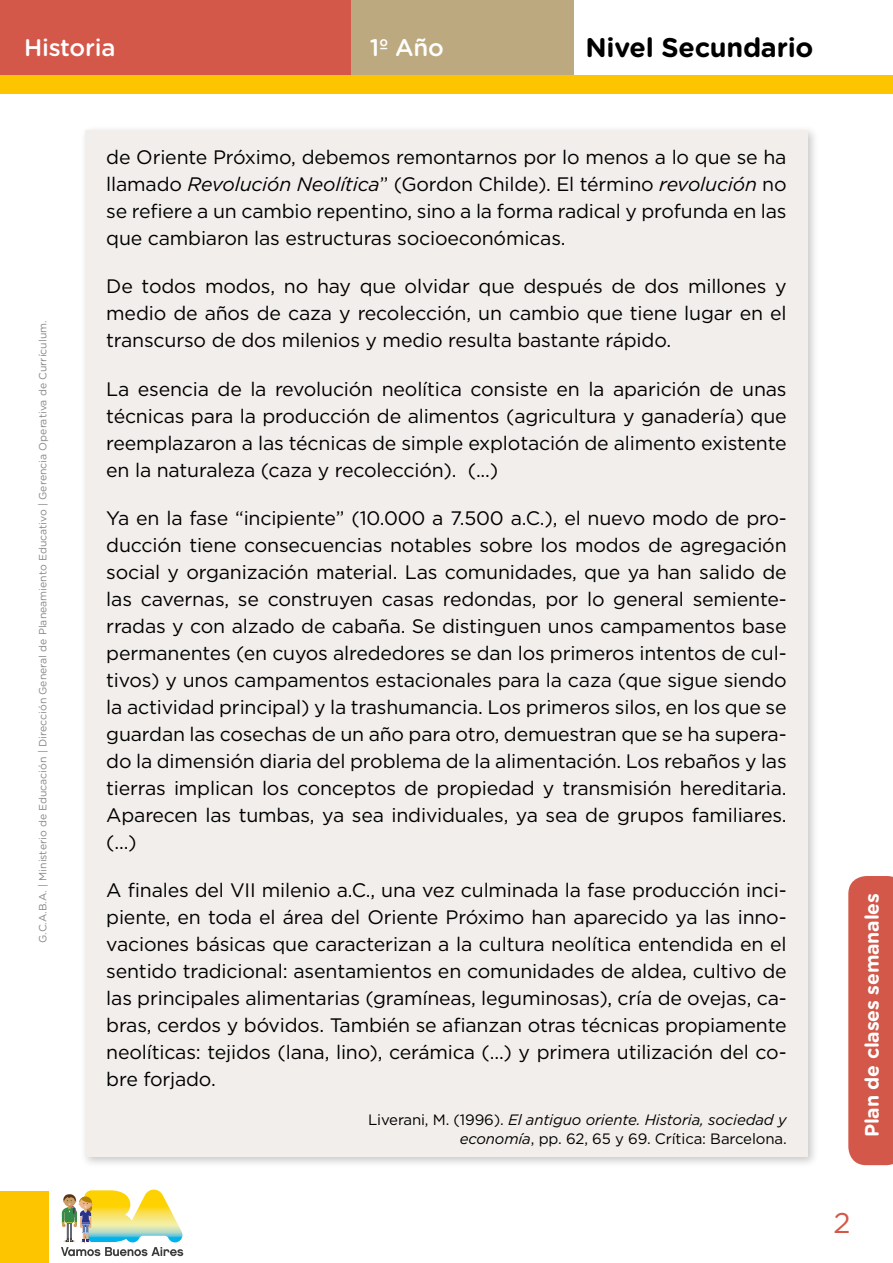
<style>
.page{position:relative;width:893px;height:1263px;background:#fff}
.page>*{position:absolute;margin:0;border:0;box-sizing:border-box;transform-origin:0 0}
.t1{font:28.5px "Gotham";color:#d3584a}
.t2{font:700 27px "Gotham Rounded";letter-spacing:-.01em;color:#000}
.t3{font:500 24px "Gotham Rounded";letter-spacing:-.01em;color:#fff}
.t4{font:19.5px/27px "Gotham";letter-spacing:-.01em;color:#000;text-align:justify}
.t5{font:700 19.5px "Gotham Rounded";letter-spacing:-.01em;color:#fff}
.t6{font:15px/18px "Gotham";letter-spacing:-.01em;color:#000;text-align:right}
.t7{font:10.5px "Gotham Rounded";color:#878787}
.s1{font-style:italic}
</style>
<div class="page">
<div style="left:0;top:1191px;width:48px;height:72px;background:#fdc500"></div>
<svg style="left:61px;top:1189px;width:122px;height:67px"></svg>
<div style="left:0;top:0;width:351px;height:78px;background:#d3584a"></div>
<div style="left:351px;top:0;width:223px;height:78px;background:#bca980"></div>
<div style="left:0;top:75px;width:893px;height:19px;background:#fdc500"></div>
<svg style="left:848px;top:876px;width:45px;height:289px;background:#d45d50"></svg>
<div style="left:80px;top:125px;width:739px;height:1043px;background:#000;opacity:.22"></div>
<div style="left:85px;top:130px;width:723px;height:1027px;background:#f2eeeb"></div>
<p class="t3" style="left:24px;top:31px;width:93px">Historia</p>
<p class="t3" style="left:370px;top:31px;width:76px">1º Año</p>
<h2 class="t2" style="left:585px;top:28px;width:230px">Nivel Secundario</h2>
<p class="t7" style="left:36px;top:943px;width:624px;rotate:-90deg">G.C.A.B.A. | Ministerio de Educación | Dirección General de Planeamiento Educativo | Gerencia Operativa de Currículum.</p>
<p class="t4" style="left:106px;top:143px;width:682px">de Oriente Próximo, debemos remontarnos por lo menos a lo que se ha llamado <span class="s1">Revolución Neolítica</span>” (Gordon Childe). El término <span class="s1">revolución</span> no se refiere a un cambio repentino, sino a la forma radical y profunda en las que cambiaron las estructuras socioeconómicas.</p>
<p class="t4" style="left:106px;top:273px;width:682px">De todos modos, no hay que olvidar que después de dos millones y medio de años de caza y recolección, un cambio que tiene lugar en el transcurso de dos milenios y medio resulta bastante rápido.</p>
<p class="t4" style="left:106px;top:375px;width:682px">La esencia de la revolución neolítica consiste en la aparición de unas técnicas para la producción de alimentos (agricultura y ganadería) que reemplazaron a las técnicas de simple explotación de alimento existente en la naturaleza (caza y recolección). (...)</p>
<p class="t4" style="left:106px;top:504px;width:682px">Ya en la fase “incipiente” (10.000 a 7.500 a.C.), el nuevo modo de pro&shy;ducción tiene consecuencias notables sobre los modos de agregación social y organización material. Las comunidades, que ya han salido de las cavernas, se construyen casas redondas, por lo general semiente&shy;rradas y con alzado de cabaña. Se distinguen unos campamentos base permanentes (en cuyos alrededores se dan los primeros intentos de cul&shy;tivos) y unos campamentos estacionales para la caza (que sigue siendo la actividad principal) y la trashumancia. Los primeros silos, en los que se guardan las cosechas de un año para otro, demuestran que se ha supera&shy;do la dimensión diaria del problema de la alimentación. Los rebaños y las tierras implican los conceptos de propiedad y transmisión hereditaria.<br>Aparecen las tumbas, ya sea individuales, ya sea de grupos familiares. (...)</p>
<p class="t4" style="left:106px;top:876px;width:682px">A finales del VII milenio a.C., una vez culminada la fase producción inci&shy;piente, en toda el área del Oriente Próximo han aparecido ya las inno&shy;vaciones básicas que caracterizan a la cultura neolítica entendida en el sentido tradicional: asentamientos en comunidades de aldea, cultivo de las principales alimentarias (gramíneas, leguminosas), cría de ovejas, ca&shy;bras, cerdos y bóvidos. También se afianzan otras técnicas propiamente neolíticas: tejidos (lana, lino), cerámica (...) y primera utilización del co&shy;bre forjado.</p>
<p class="t6" style="left:368px;top:1111px;width:420px">Liverani, M. (1996). <span class="s1">El antiguo oriente. Historia, sociedad y economía</span>, pp. 62, 65 y 69. Crítica: Barcelona.</p>
<p class="t5" style="left:858px;top:1137px;width:246px;rotate:-90deg">Plan de clases semanales</p>
<h1 class="t1" style="left:833px;top:1204px;width:19px">2</h1>
</div>
